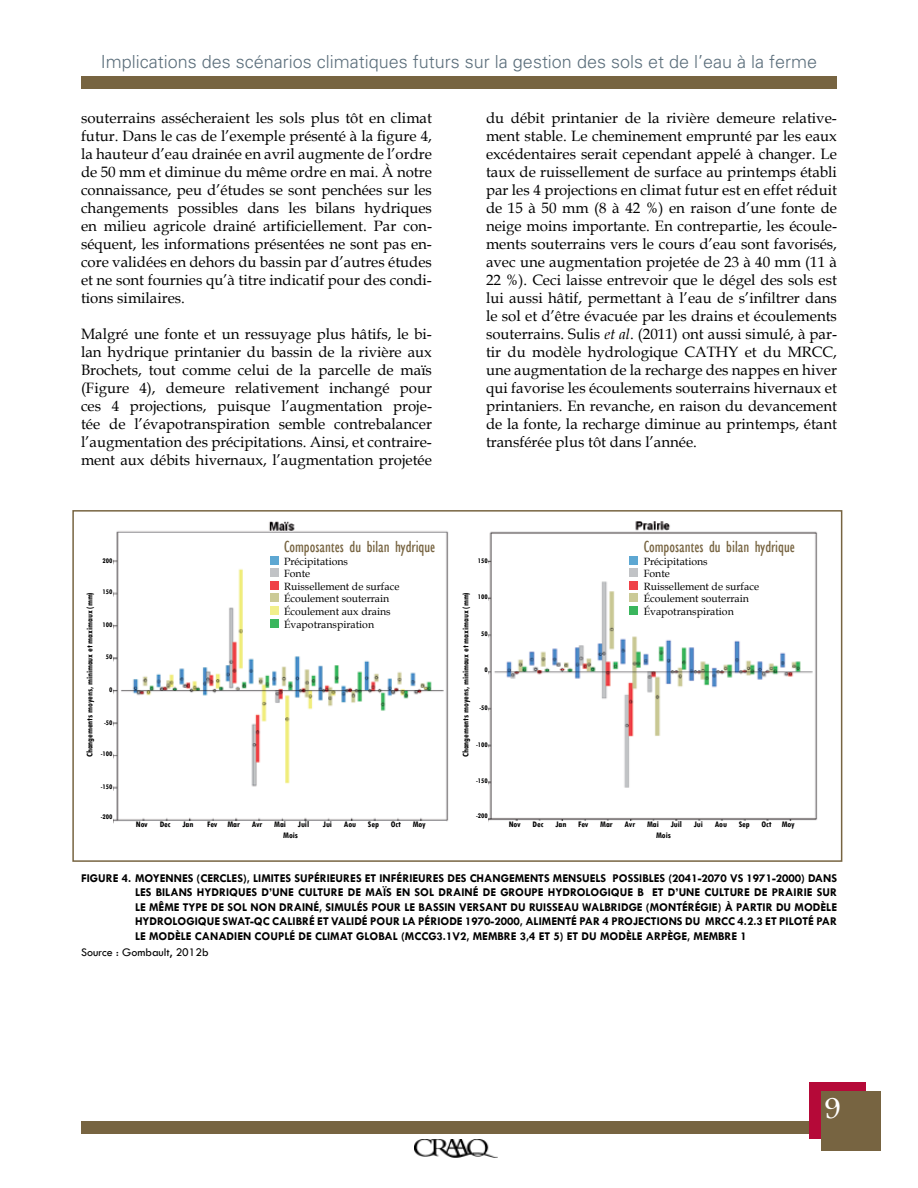
<style>
.page{position:relative;width:918px;height:1188px;background:#fff}
.page>*{position:absolute;margin:0;border:0;box-sizing:border-box;transform-origin:0 0}
.t1{font:31.5px "Footlight MT Light";color:#fff}
.t2{font:300 18px "Univers";color:#5c6f7c}
.t3{font:condensed 16.5px "Gill Sans";color:#776441}
.t4{font:15px/18px "Book Antiqua";color:#000;text-align:justify}
.t5{font:700 12px/14.4px "Tw Cen";color:#000;text-align:justify}
.t6{font:12px "Tw Cen";color:#000}
.t7{font:10.5px/12.6px "Book Antiqua";color:#000}
.t8{font:700 condensed 9px "Tw Cen";color:#000}
.t9{font:700 condensed 7.5px "Tw Cen";color:#000}
.s1{font-style:italic}
</style>
<div class="page">
<div style="left:81px;top:76px;width:756px;height:13px;background:#776441"></div>
<div style="left:81px;top:1122px;width:756px;height:12px;background:#776441"></div>
<img style="left:415px;top:1140px;width:82px;height:17px">
<div style="left:809px;top:1083px;width:56px;height:56px;background:#b50938"></div>
<div style="left:821px;top:1092px;width:59px;height:59px;background:#776441"></div>
<img style="left:113px;top:521px;width:336px;height:303px">
<img style="left:488px;top:521px;width:330px;height:301px">
<div style="left:306px;top:541px;width:131px;height:92px;background:#fff"></div>
<div style="left:270px;top:556px;width:9px;height:9px;background:#5da7d2"></div>
<div style="left:270px;top:569px;width:9px;height:8px;background:#c1c3c6"></div>
<div style="left:270px;top:581px;width:9px;height:9px;background:#ef4248"></div>
<div style="left:270px;top:593px;width:9px;height:9px;background:#cbca97"></div>
<div style="left:270px;top:606px;width:9px;height:9px;background:#f1ef8c"></div>
<div style="left:270px;top:619px;width:9px;height:9px;background:#3ab65d"></div>
<div style="left:719px;top:535px;width:92px;height:62px;background:#fff"></div>
<div style="left:630px;top:556px;width:8px;height:9px;background:#5da7d2"></div>
<div style="left:630px;top:569px;width:8px;height:8px;background:#c1c3c6"></div>
<div style="left:630px;top:581px;width:8px;height:9px;background:#ef4248"></div>
<div style="left:630px;top:593px;width:8px;height:9px;background:#cbca97"></div>
<div style="left:630px;top:607px;width:8px;height:8px;background:#3ab65d"></div>
<div style="left:72px;top:510px;width:770px;height:352px;border:2px solid #776441"></div>
<div style="left:509px;top:821px;width:309px;height:22px;background:#fff"></div>
<div style="left:136px;top:821px;width:310px;height:22px;background:#fff"></div>
<p class="t2" style="left:101px;top:51px;width:718px">Implications des scénarios climatiques futurs sur la gestion des sols et de l’eau à la ferme</p>
<p class="t4" style="left:81px;top:108px;width:353px">souterrains assécheraient les sols plus tôt en climat futur. Dans le cas de l’exemple présenté à la figure 4, la hauteur d’eau drainée en avril augmente de l’ordre de 50 mm et diminue du même ordre en mai. À notre connaissance, peu d’études se sont penchées sur les changements possibles dans les bilans hydriques en milieu agricole drainé artificiellement. Par con&shy;séquent, les informations présentées ne sont pas en&shy;core validées en dehors du bassin par d’autres études et ne sont fournies qu’à titre indicatif pour des condi&shy;tions similaires.</p>
<p class="t4" style="left:81px;top:324px;width:353px">Malgré une fonte et un ressuyage plus hâtifs, le bi&shy;lan hydrique printanier du bassin de la rivière aux Brochets, tout comme celui de la parcelle de maïs (Figure 4), demeure relativement inchangé pour ces 4 projections, puisque l’augmentation proje&shy;tée de l’évapotranspiration semble contrebalancer l’augmentation des précipitations. Ainsi, et contraire&shy;ment aux débits hivernaux, l’augmentation projetée</p>
<p class="t4" style="left:486px;top:108px;width:353px">du débit printanier de la rivière demeure relative&shy;ment stable. Le cheminement emprunté par les eaux excédentaires serait cependant appelé à changer. Le taux de ruissellement de surface au printemps établi par les 4 projections en climat futur est en effet réduit de 15 à 50 mm (8 à 42 %) en raison d’une fonte de neige moins importante. En contrepartie, les écoule&shy;ments souterrains vers le cours d’eau sont favorisés, avec une augmentation projetée de 23 à 40 mm (11 à 22 %). Ceci laisse entrevoir que le dégel des sols est lui aussi hâtif, permettant à l’eau de s’infiltrer dans le sol et d’être évacuée par les drains et écoulements souterrains. Sulis <span class="s1">et al</span>. (2011) ont aussi simulé, à par&shy;tir du modèle hydrologique CATHY et du MRCC, une augmentation de la recharge des nappes en hiver qui favorise les écoulements souterrains hivernaux et printaniers. En revanche, en raison du devancement de la fonte, la recharge diminue au printemps, étant transférée plus tôt dans l’année.</p>
<p class="t9" style="left:103px;top:556px;width:11px">200</p>
<p class="t9" style="left:103px;top:587px;width:11px">150</p>
<p class="t9" style="left:103px;top:620px;width:11px">100</p>
<p class="t9" style="left:106px;top:652px;width:8px">50</p>
<p class="t9" style="left:109px;top:685px;width:5px">0</p>
<p class="t9" style="left:104px;top:718px;width:10px">-50</p>
<p class="t9" style="left:101px;top:749px;width:13px">-100</p>
<p class="t9" style="left:101px;top:782px;width:13px">-150</p>
<p class="t9" style="left:101px;top:812px;width:13px">-200</p>
<p class="t8" style="left:84px;top:757px;width:166px;rotate:-90deg">Changements moyens, minimaux et maximaux (mm)</p>
<p class="t3" style="left:284px;top:537px;width:153px">Composantes du bilan hydrique</p>
<p class="t7" style="left:284px;top:554px;width:117px">Précipitations<br>Fonte<br>Ruissellement de surface<br>Écoulement souterrain<br>Écoulement aux drains<br>Évapotranspiration</p>
<p class="t8" style="left:136px;top:819px;width:14px">Nov</p>
<p class="t8" style="left:160px;top:819px;width:12px">Dec</p>
<p class="t8" style="left:182px;top:819px;width:12px">Jan</p>
<p class="t8" style="left:207px;top:819px;width:34px">Fev Mar</p>
<p class="t8" style="left:252px;top:819px;width:12px">Avr</p>
<p class="t8" style="left:274px;top:819px;width:13px">Mai</p>
<p class="t8" style="left:298px;top:819px;width:13px">Juil</p>
<p class="t8" style="left:323px;top:819px;width:11px">Jui</p>
<p class="t8" style="left:344px;top:819px;width:14px">Aou</p>
<p class="t8" style="left:368px;top:819px;width:12px">Sep</p>
<p class="t8" style="left:391px;top:819px;width:12px">Oct</p>
<p class="t8" style="left:413px;top:819px;width:15px">Moy</p>
<p class="t8" style="left:283px;top:830px;width:16px">Mois</p>
<p class="t9" style="left:478px;top:556px;width:11px">150</p>
<p class="t9" style="left:478px;top:592px;width:11px">100</p>
<p class="t9" style="left:481px;top:629px;width:8px">50</p>
<p class="t9" style="left:484px;top:665px;width:5px">0</p>
<p class="t9" style="left:479px;top:703px;width:10px">-50</p>
<p class="t9" style="left:476px;top:740px;width:13px">-100</p>
<p class="t9" style="left:476px;top:776px;width:13px">-150</p>
<p class="t9" style="left:476px;top:811px;width:13px">-200</p>
<p class="t8" style="left:460px;top:757px;width:166px;rotate:-90deg">Changements moyens, minimaux et maximaux (mm)</p>
<p class="t3" style="left:644px;top:537px;width:153px">Composantes du bilan hydrique</p>
<p class="t7" style="left:644px;top:554px;width:117px">Précipitations<br>Fonte<br>Ruissellement de surface<br>Écoulement souterrain<br>Évapotranspiration</p>
<p class="t8" style="left:509px;top:819px;width:14px">Nov</p>
<p class="t8" style="left:533px;top:819px;width:12px">Dec</p>
<p class="t8" style="left:555px;top:819px;width:12px">Jan</p>
<p class="t8" style="left:578px;top:819px;width:12px">Fev</p>
<p class="t8" style="left:600px;top:819px;width:14px">Mar</p>
<p class="t8" style="left:625px;top:819px;width:12px">Avr</p>
<p class="t8" style="left:647px;top:819px;width:13px">Mai</p>
<p class="t8" style="left:671px;top:819px;width:13px">Juil</p>
<p class="t8" style="left:694px;top:819px;width:11px">Jui</p>
<p class="t8" style="left:715px;top:819px;width:14px">Aou</p>
<p class="t8" style="left:739px;top:819px;width:12px">Sep</p>
<p class="t8" style="left:762px;top:819px;width:35px">Oct Moy</p>
<p class="t8" style="left:656px;top:830px;width:16px">Mois</p>
<p class="t5" style="left:135px;top:871px;width:704px;text-indent:-54px">FIGURE 4. MOYENNES (CERCLES), LIMITES SUPÉRIEURES ET INFÉRIEURES DES CHANGEMENTS MENSUELS POSSIBLES (2041-2070 VS 1971-2000) DANS LES BILANS HYDRIQUES D’UNE CULTURE DE MAÏS EN SOL DRAINÉ DE GROUPE HYDROLOGIQUE B ET D’UNE CULTURE DE PRAIRIE SUR LE MÊME TYPE DE SOL NON DRAINÉ, SIMULÉS POUR LE BASSIN VERSANT DU RUISSEAU WALBRIDGE (MONTÉRÉGIE) À PARTIR DU MODÈLE HYDROLOGIQUE SWAT -QC CALIBRÉ ET VALIDÉ POUR LA PÉRIODE 1970-2000, ALIMENTÉ PAR 4 PROJECTIONS DU MRCC</p>
<p class="t5" style="left:738px;top:914px;width:101px">4.2.3 ET PILOTÉ PAR</p>
<p class="t5" style="left:135px;top:928px;width:279px">LE MODÈLE CANADIEN COUPLÉ DE CLIMAT GLOBAL (MCCG</p>
<p class="t5" style="left:437px;top:928px;width:312px">3.1V2, MEMBRE 3,4 ET 5) ET DU MODÈLE ARPÈGE, MEMBRE 1</p>
<p class="t6" style="left:81px;top:945px;width:129px">Source : Gombault, 2012b</p>
<h1 class="t1" style="left:824px;top:1089px;width:19px">9</h1>
</div>
